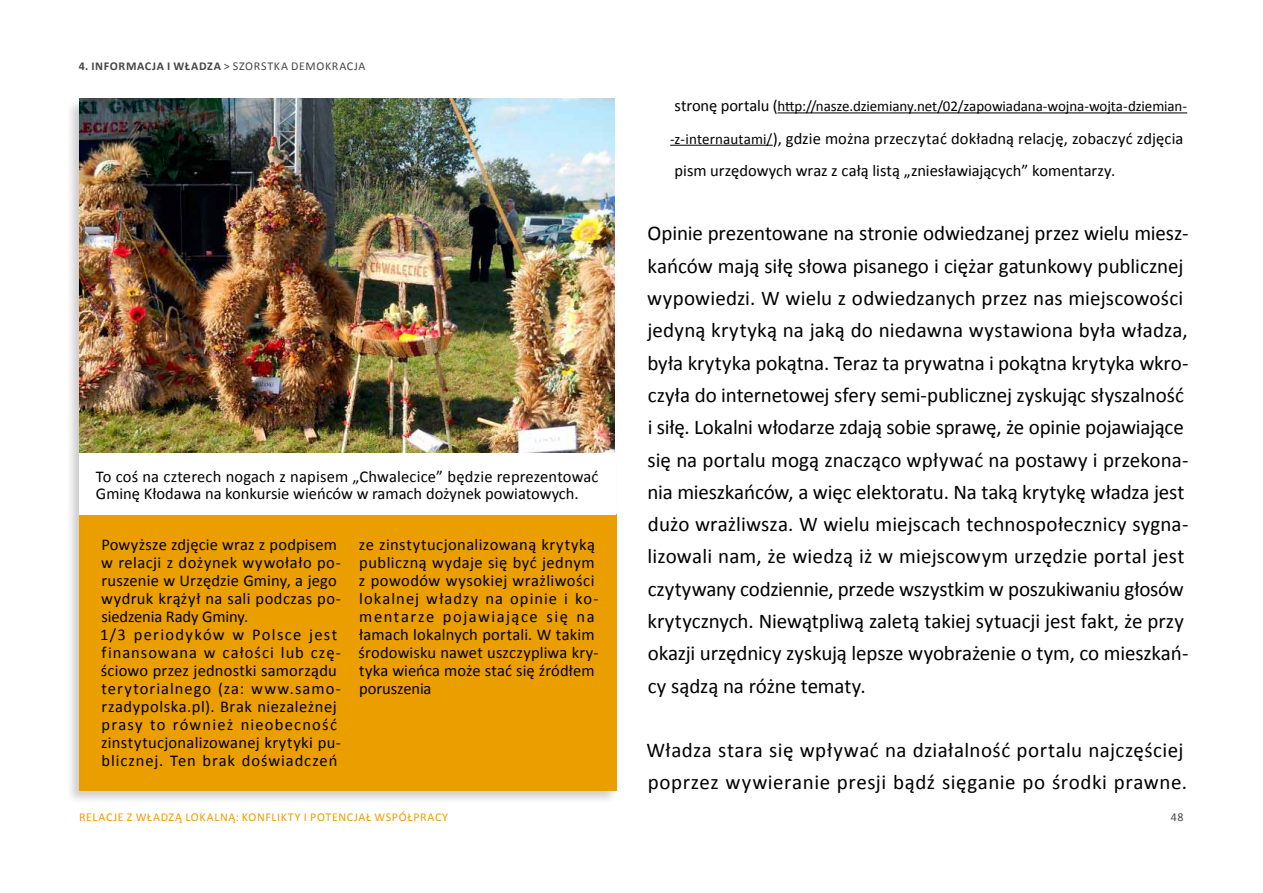
<style>
.page{position:relative;width:1263px;height:893px;background:#fff}
.page>*{position:absolute;margin:0;border:0;box-sizing:border-box;transform-origin:0 0}
.t1{font:21px/32.2px "Calibri";color:#000}
.t2{font:21px/32.2px "Calibri";letter-spacing:.025em;color:#000}
.t3{font:16.5px/18px "Calibri";letter-spacing:.015em;color:#000}
.t4{font:15px "Calibri";letter-spacing:-.01em;color:#000}
.t5{font:12px "Calibri";letter-spacing:.06em;color:#eb9e00}
.t6{font:700 12px "Calibri";letter-spacing:.055em;color:#464646}
.t7{font:12px "Calibri";color:#464646}
.s1{font-weight:400}
.s2{font-size:16.5px}
.s3{font-size:15px}
</style>
<div class="page">
<div style="left:66px;top:98px;width:553px;height:707px;background:#000;opacity:.2"></div>
<img style="left:80px;top:99px;width:535px;height:355px">
<hr style="left:777px;top:112px;width:410px;height:1px;background:#000">
<hr style="left:670px;top:145px;width:103px;height:1px;background:#000">
<div style="left:80px;top:514px;width:268px;height:277px;background:#eb9e00"></div>
<div style="left:348px;top:514px;width:268px;height:277px;background:#eb9e00"></div>
<div style="left:79px;top:454px;width:537px;height:61px;background:#fff"></div>
<p class="t6" style="left:79px;top:59px;width:169px">4. INFORMACJA I WŁADZA <span class="s1">&gt; Szorstka</span></p>
<p class="t7" style="left:291px;top:59px;width:9px">demokracja</p>
<p class="t3" style="left:96px;top:468px;width:504px;line-height:16.5px">To coś na czterech nogach z napisem „Chwalecice” będzie reprezentować<br>Gminę Kłodawa na konkursie wieńców w ramach dożynek powiatowych.</p>
<p class="t3" style="left:100px;top:536px;width:242px">Powyższe zdjęcie wraz z podpisem w relacji z dożynek wywołało po&shy;ruszenie w Urzędzie Gminy, a jego wydruk krążył na sali podczas po&shy;siedzenia Rady Gminy.<br>1/3 periodyków w Polsce jest finansowana w całości lub czę&shy;ściowo przez jednostki samorządu terytorialnego (za: www.samo&shy;rzadypolska.pl). Brak niezależnej prasy to również nieobecność zinstytucjonalizowanej krytyki pu&shy;blicznej. Ten brak doświadczeń</p>
<p class="t3" style="left:359px;top:536px;width:242px">ze zinstytucjonalizowaną krytyką publiczną wydaje się być jednym z powodów wysokiej wrażliwości lokalnej władzy na opinie i ko&shy;mentarze pojawiające się na łamach lokalnych portali. W takim środowisku nawet uszczypliwa kry&shy;tyka wieńca może stać się źródłem poruszenia</p>
<p class="t4" style="left:675px;top:97px;width:514px"><span class="s2">stronę portalu (</span>http://nasze.dziemiany.net/02/zapowiadana-wojna-wojta-dziemian-</p>
<p class="t3" style="left:670px;top:122px;width:515px;line-height:32.2px"><span class="s3">-z-internautami/</span>), gdzie można przeczytać dokładną relację, zobaczyć zdjęcia pism urzędowych wraz z całą listą „zniesławiających” komentarzy.</p>
<p class="t1" style="left:647px;top:217px;width:543px">Opinie prezentowane na stronie odwiedzanej przez wielu miesz&shy;kańców mają siłę słowa pisanego i ciężar gatunkowy publicznej wypowiedzi. W wielu z odwiedzanych przez nas miejscowości jedyną krytyką na jaką do niedawna wystawiona była władza, była krytyka pokątna. Teraz ta prywatna i pokątna krytyka wkro&shy;czyła do internetowej sfery semi-publicznej zyskując słyszalność i siłę. Lokalni włodarze zdają sobie sprawę, że opinie pojawiające się na portalu mogą znacząco wpływać na postawy i przekona&shy;nia mieszkańców, a więc elektoratu. Na taką krytykę władza jest dużo wrażliwsza. W wielu miejscach technospołecznicy sygna&shy;lizowali nam, że wiedzą iż w miejscowym urzędzie portal jest czytywany codziennie, przede wszystkim w poszukiwaniu głosów krytycznych. Niewątpliwą zaletą takiej sytuacji jest fakt, że przy okazji urzędnicy zyskują lepsze wyobrażenie o tym, co mieszkań&shy;cy sądzą na różne tematy.</p>
<p class="t2" style="left:647px;top:734px;width:542px">Władza stara się wpływać na działalność portalu najczęściej poprzez wywieranie presji bądź sięganie po środki prawne.</p>
<p class="t5" style="left:79px;top:809px;width:27px">Relacje</p>
<p class="t5" style="left:127px;top:809px;width:35px">zwładz</p>
<p class="t5" style="left:175px;top:809px;width:25px">ą loka</p>
<p class="t5" style="left:214px;top:809px;width:36px">lną: konf</p>
<p class="t5" style="left:271px;top:809px;width:44px">likty i potencja</p>
<p class="t5" style="left:366px;top:809px;width:17px">ł wsp</p>
<p class="t5" style="left:399px;top:809px;width:23px">ółprac</p>
<p class="t5" style="left:442px;top:809px;width:7px">y</p>
<p class="t7" style="left:1171px;top:809px;width:14px">48</p>
</div>
